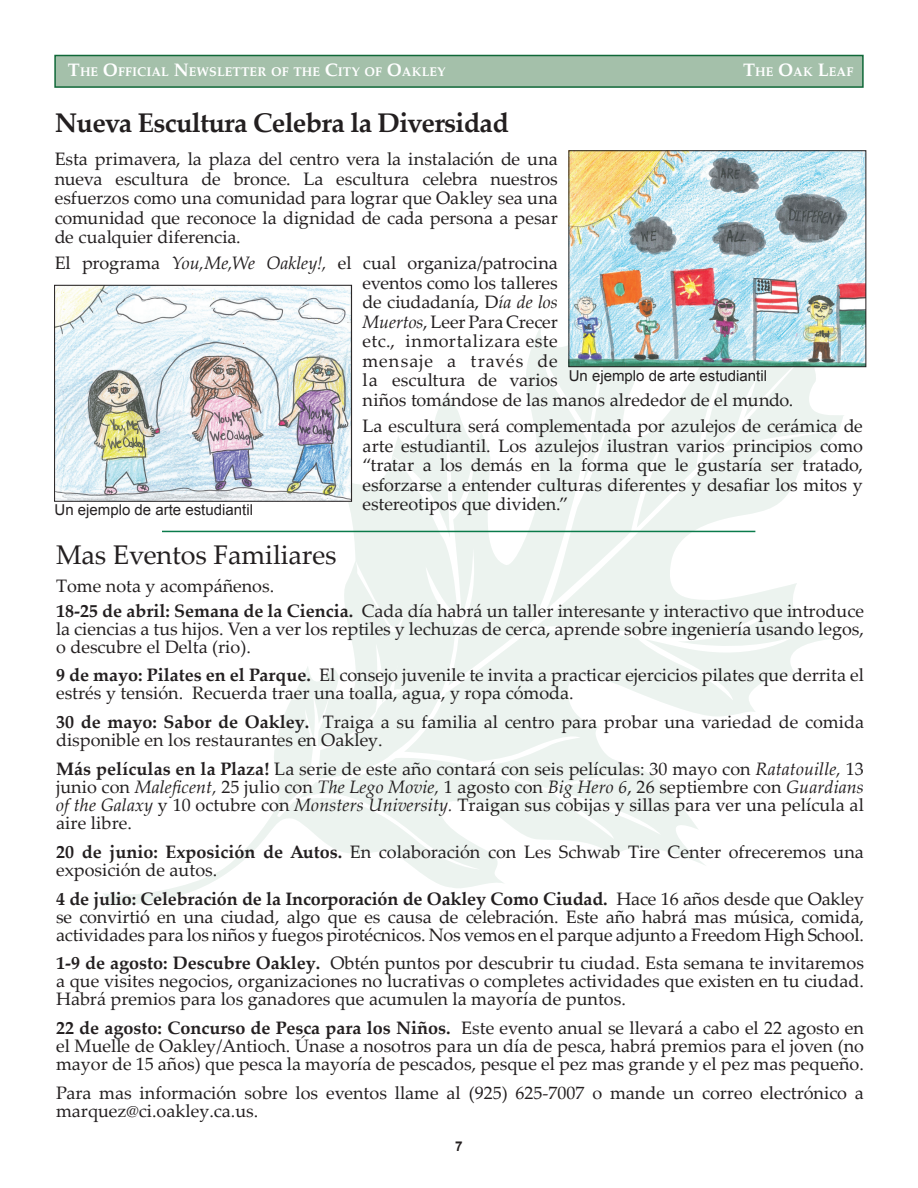
<style>
.page{position:relative;width:918px;height:1188px;background:#fff}
.page>*{position:absolute;margin:0;border:0;box-sizing:border-box;transform-origin:0 0}
.t1{font:700 27px "Palatino Linotype";letter-spacing:-.025em;color:#231f20}
.t2{font:27px "Palatino Linotype";letter-spacing:-.005em;color:#231f20}
.t3{font:18px/18px "Palatino Linotype";color:#231f20}
.t4{font:15px "Arial";color:#231f20}
.t5{font:700 13.5px "Arial";color:#231f20}
.t6{font:700 12.6px "Palatino";letter-spacing:.005em;color:#fff}
.s1{font-size:18px}
.s2{font-style:italic}
.s3{font-weight:700}
</style>
<div class="page">
<svg style="left:102px;top:281px;width:744px;height:624px"></svg>
<svg style="left:313px;top:456px;width:145px;height:323px;fill:#ecf3ef"></svg>
<svg style="left:268px;top:560px;width:137px;height:242px"></svg>
<div style="left:54px;top:55px;width:810px;height:33px;background:#a4c0aa;border:2px solid #0f6838"></div>
<hr style="left:162px;top:531px;width:593px;height:1px;background:#087a49">
<img style="left:56px;top:287px;width:294px;height:212px">
<div style="left:54px;top:285px;width:298px;height:216px;border:1px solid #231f20"></div>
<img style="left:571px;top:153px;width:293px;height:212px">
<div style="left:569px;top:151px;width:297px;height:216px;border:1px solid #231f20"></div>
<p class="t6" style="left:68px;top:61px;width:379px"><span class="s1">T</span>HE <span class="s1">O</span>FFICIAL <span class="s1">N</span>EWSLETTER OF THE <span class="s1">C</span>ITY OF <span class="s1">O</span>AKLEY</p>
<p class="t6" style="left:743px;top:61px;width:112px"><span class="s1">T</span>HE <span class="s1">O</span>AK <span class="s1">L</span>EAF</p>
<h1 class="t1" style="left:55px;top:104px;width:456px">Nueva Escultura Celebra la Diversidad</h1>
<p class="t3" style="left:55px;top:149px;width:505px;line-height:19.5px;text-align:justify">Esta primavera, la plaza del centro vera la instalación de una nueva escultura de bronce. La escultura celebra nuestros esfuerzos como una comunidad para lograr que Oakley sea una comunidad que reconoce la dignidad de cada persona a pesar de cualquier diferencia.</p>
<p class="t3" style="left:363px;top:253px;width:432px;line-height:19.5px;text-indent:-308px">El programa <span class="s2">You,Me,We Oakley!,</span> el cual organiza/patrocina<br>eventos como los talleres<br>de ciudadanía, D<span class="s2">ía de los<br>Muertos</span>, Leer Para Crecer<br>etc., inmortalizara este<br>mensaje a través de<br>la escultura de varios<br>niños tomándose de las manos alrededor de el mundo.</p>
<p class="t3" style="left:363px;top:416px;width:502px;line-height:19.5px;text-align:justify">La escultura será complementada por azulejos de cerámica de arte estudiantil. Los azulejos ilustran varios principios como “tratar a los demás en la forma que le gustaría ser tratado, esforzarse a entender culturas diferentes y desafiar los mitos y</p>
<p class="t4" style="left:55px;top:500px;width:200px">Un ejemplo de arte estudiantil</p>
<p class="t3" style="left:363px;top:494px;width:207px">estereotipos que dividen.”</p>
<p class="t4" style="left:569px;top:366px;width:200px">Un ejemplo de arte estudiantil</p>
<h1 class="t2" style="left:56px;top:536px;width:282px">Mas Eventos Familiares</h1>
<p class="t3" style="left:56px;top:573px;width:809px;line-height:24.8px">Tome nota y acompáñenos.<br><span class="s3">18-25 de abril: Semana de la Ciencia.</span> Cada día habrá un taller interesante y interactivo que introduce</p>
<p class="t3" style="left:56px;top:619px;width:809px">la ciencias a tus hijos. Ven a ver los reptiles y lechuzas de cerca, aprende sobre ingeniería usando legos, o descubre el Delta (rio).</p>
<p class="t3" style="left:56px;top:666px;width:809px"><span class="s3">9 de mayo: Pilates en el Parque.</span> El consejo juvenile te invita a practicar ejercicios pilates que derrita el estrés y tensión. Recuerda traer una toalla, agua, y ropa cómoda.</p>
<p class="t3" style="left:56px;top:712px;width:809px"><span class="s3">30 de mayo: Sabor de Oakley.</span> Traiga a su familia al centro para probar una variedad de comida disponible en los restaurantes en Oakley.</p>
<p class="t3" style="left:56px;top:759px;width:809px;text-align:justify"><span class="s3">Más películas en la Plaza!</span> La serie de este año contará con seis películas: 30 mayo con <span class="s2">Ratatouille,</span> 13 junio con <span class="s2">Maleficent,</span> 25 julio con <span class="s2">The Lego Movie,</span> 1 agosto con <span class="s2">Big Hero 6</span>, 26 septiembre con <span class="s2">Guardians of the Galaxy</span> y 10 octubre con <span class="s2">Monsters University.</span> Traigan sus cobijas y sillas para ver una película al aire libre.</p>
<p class="t3" style="left:56px;top:842px;width:809px"><span class="s3">20 de junio: Exposición de Autos.</span> En colaboración con Les Schwab Tire Center ofreceremos una exposición de autos.</p>
<p class="t3" style="left:56px;top:889px;width:809px;text-align:justify"><span class="s3">4 de julio: Celebración de la Incorporación de Oakley Como Ciudad.</span> Hace 16 años desde que Oakley se convirtió en una ciudad, algo que es causa de celebración. Este año habrá mas música, comida, actividades para los niños y fuegos pirotécnicos. Nos vemos en el parque adjunto a Freedom High School.</p>
<p class="t3" style="left:56px;top:954px;width:809px;text-align:justify"><span class="s3">1-9 de agosto: Descubre Oakley.</span> Obtén puntos por descubrir tu ciudad. Esta semana te invitaremos a que visites negocios, organizaciones no lucrativas o completes actividades que existen en tu ciudad.<br>Habrá premios para los ganadores que acumulen la mayoría de puntos.</p>
<p class="t3" style="left:56px;top:1018px;width:809px;text-align:justify"><span class="s3">22 de agosto: Concurso de Pesca para los Niños.</span> Este evento anual se llevará a cabo el 22 agosto en el Muelle de Oakley/Antioch. Únase a nosotros para un día de pesca, habrá premios para el joven (no mayor de 15 años) que pesca la mayoría de pescados, pesque el pez mas grande y el pez mas pequeño.</p>
<p class="t3" style="left:56px;top:1083px;width:809px">Para mas información sobre los eventos llame al (925) 625-7007 o mande un correo electrónico a marquez@ci.oakley.ca.us.</p>
<p class="t5" style="left:455px;top:1138px;width:9px">7</p>
</div>
